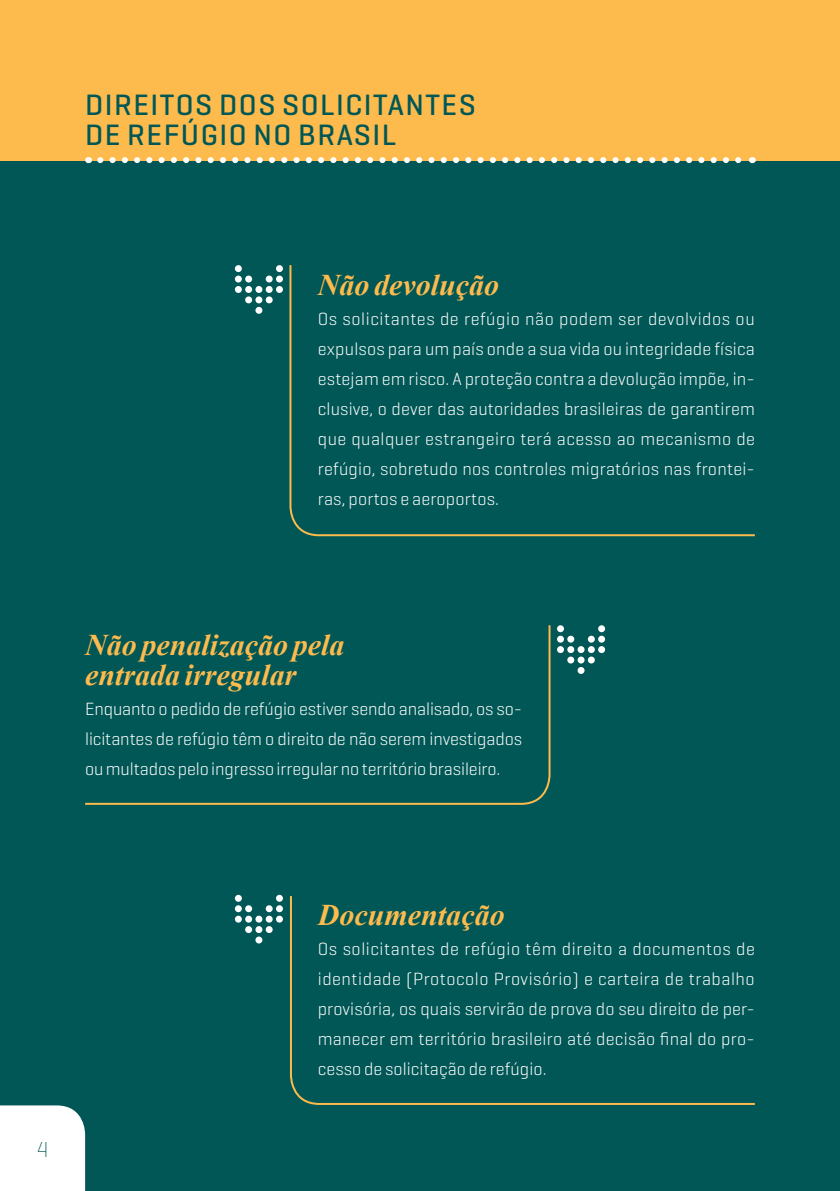
<style>
.page{position:relative;width:840px;height:1191px;background:#fff}
.page>*{position:absolute;margin:0;border:0;box-sizing:border-box;transform-origin:0 0}
.t1{font:italic 700 30px/30px "Times New Roman";color:#fdba4d}
.t2{font:500 30px/30px "Geogrotesque";letter-spacing:.05em;color:#005756}
.t3{font:200 22px "Geogrotesque";color:#005756}
.t4{font:300 18px/30px "Geogrotesque";letter-spacing:.005em;color:#fff;text-align:justify}
</style>
<div class="page">
<div style="left:0;top:0;width:839px;height:1191px;background:#005756"></div>
<div style="left:0;top:1105px;width:85px;height:86px;background:#fff"></div>
<div style="left:0;top:0;width:839px;height:160px;background:#fdba4d"></div>
<svg style="left:289px;top:265px;width:466px;height:272px"></svg>
<svg style="left:85px;top:625px;width:466px;height:180px"></svg>
<svg style="left:290px;top:896px;width:465px;height:209px"></svg>
<svg style="left:235px;top:265px;width:48px;height:49px"></svg>
<svg style="left:557px;top:625px;width:47px;height:49px"></svg>
<svg style="left:235px;top:894px;width:48px;height:49px"></svg>
<svg style="left:100px;top:157px;width:645px;height:6px"></svg>
<h1 class="t2" style="left:85px;top:90px;width:392px">DIREITOS DOS SOLICITANTES<br>DE REFÚGIO NO BRASIL</h1>
<h1 class="t1" style="left:317px;top:269px;width:183px">Não devolução</h1>
<p class="t4" style="left:317px;top:303px;width:438px">Os solicitantes de refúgio não podem ser devolvidos ou expulsos para um país onde a sua vida ou integridade física estejam em risco. A proteção contra a devolução impõe, in&shy;clusive, o dever das autoridades brasileiras de garantirem que qualquer estrangeiro terá acesso ao mecanismo de refúgio, sobretudo nos controles migratórios nas frontei&shy;ras, portos e aeroportos.</p>
<h1 class="t1" style="left:85px;top:629px;width:260px">Não penalização pela entrada irregular</h1>
<p class="t4" style="left:85px;top:693px;width:438px">Enquanto o pedido de refúgio estiver sendo analisado, os so&shy;licitantes de refúgio têm o direito de não serem investigados ou multados pelo ingresso irregular no território brasileiro.</p>
<p class="t3" style="left:37px;top:1135px;width:13px">4</p>
<h1 class="t1" style="left:317px;top:899px;width:188px">Documentação</h1>
<p class="t4" style="left:317px;top:933px;width:438px">Os solicitantes de refúgio têm direito a documentos de identidade (Protocolo Provisório) e carteira de trabalho provisória, os quais servirão de prova do seu direito de per&shy;manecer em território brasileiro até decisão final do pro&shy;cesso de solicitação de refúgio.</p>
</div>
